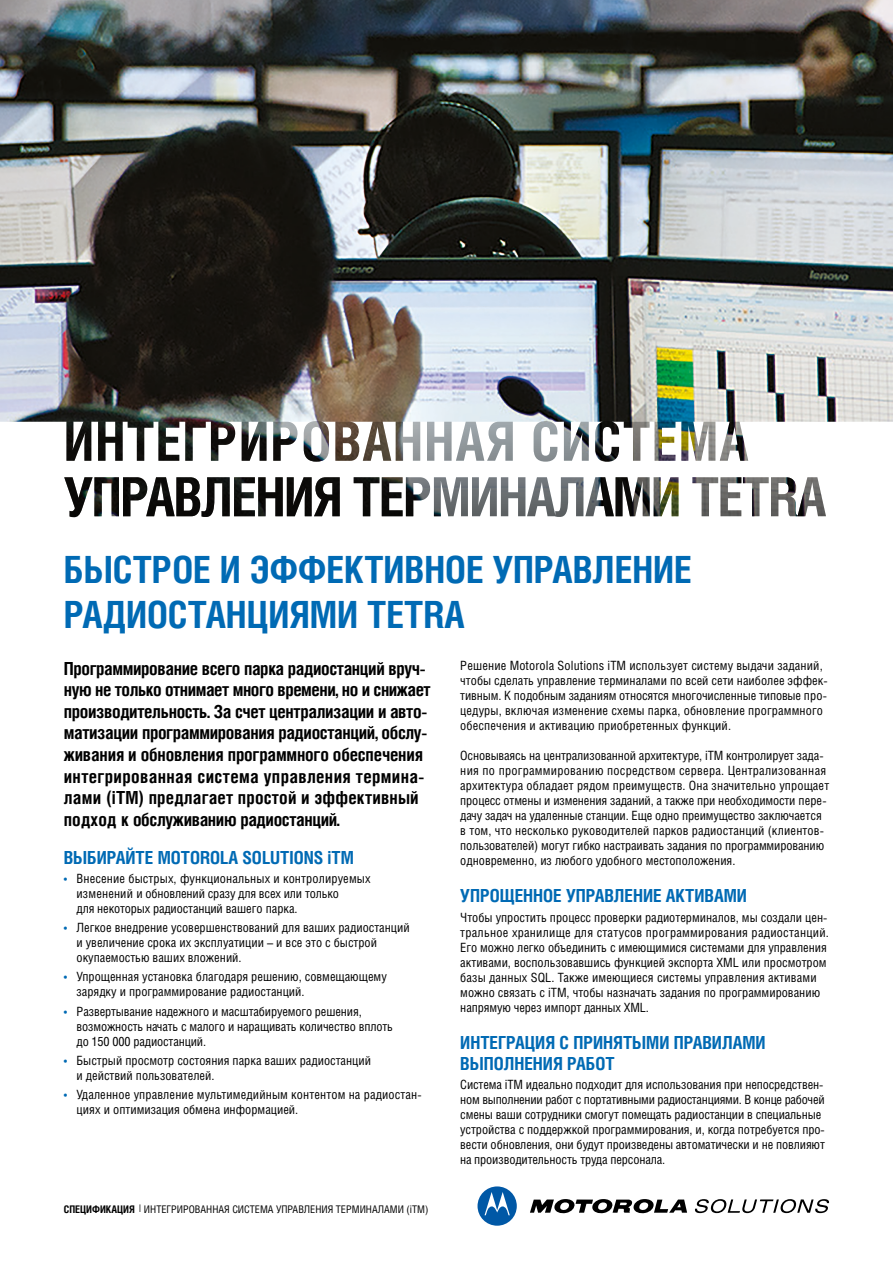
<style>
.page{position:relative;width:893px;height:1263px;background:#fff}
.page>*{position:absolute;margin:0;border:0;box-sizing:border-box;transform-origin:0 0}
.t1{font:700 37.5px/45px "Helios Cond C";color:#006ab4}
.t2{font:700 18px/21.6px "Helios Cond C";letter-spacing:-.02em;color:#000}
.t3{font:700 18px/21.6px "Helios Cond C";color:#006ab4}
.t4{font:12.75px/15px "Helios Cond C";color:#000}
.t5{font:10.5px "Helios Cond C";color:#000}
.s1{color:#006ab4}
.s2{font-weight:700}
</style>
<div class="page">
<img style="left:0;top:0;width:893px;height:422px">
<svg style="left:530px;top:1199px;width:157px;height:15px"></svg>
<svg style="left:477px;top:1186px;width:40px;height:40px"></svg>
<svg style="left:695px;top:1199px;width:134px;height:14px"></svg>
<svg style="left:64px;top:477px;width:762px;height:40px"></svg>
<img style="left:66px;top:421px;width:682px;height:41px">
<h1 class="t1" style="left:64px;top:546px;width:630px">БЫСТРОЕ И ЭФФЕКТИВНОЕ УПРАВЛЕНИЕ<br>РАДИОСТАНЦИЯМИ TETRA</h1>
<p class="t2" style="left:64px;top:657px;width:369px">Программирование всего парка радиостанций вруч&shy;ную не только отнимает много времени, но и снижает производительность. За счет централизации и авто&shy;матизации программирования радиостанций, обслу&shy;живания и обновления программного обеспечения интегрированная система управления термина&shy;лами (iTM) предлагает простой и эффективный подход к обслуживанию радиостанций.</p>
<h2 class="t3" style="left:64px;top:846px;width:292px">ВЫБИРАЙТЕ MOTOROLA SOLUTIONS iTM</h2>
<p class="t4" style="left:77px;top:871px;width:296px;text-indent:-13px"><span class="s1">•</span> Внесение быстрых, функциональных и контролируемых изменений и обновлений сразу для всех или только<br>для некоторых радиостанций вашего парка.</p>
<p class="t4" style="left:77px;top:920px;width:335px;text-indent:-13px"><span class="s1">•</span> Легкое внедрение усовершенствований для ваших радиостанций и увеличение срока их эксплуатиции – и все это с быстрой окупаемостью ваших вложений.</p>
<p class="t4" style="left:77px;top:969px;width:312px;text-indent:-13px"><span class="s1">•</span> Упрощенная установка благодаря решению, совмещающему зарядку и программирование радиостанций.</p>
<p class="t4" style="left:77px;top:1003px;width:318px;text-indent:-13px"><span class="s1">•</span> Развертывание надежного и масштабируемого решения, возможность начать с малого и наращивать количество вплоть до 150 000 радиостанций.</p>
<p class="t4" style="left:77px;top:1052px;width:296px;text-indent:-13px"><span class="s1">•</span> Быстрый просмотр состояния парка ваших радиостанций и действий пользователей.</p>
<p class="t4" style="left:77px;top:1087px;width:347px;text-indent:-13px"><span class="s1">•</span> Удаленное управление мультимедийным контентом на радиостан&shy;циях и оптимизация обмена информацией.</p>
<p class="t4" style="left:460px;top:658px;width:369px">Решение Motorola Solutions iTM использует систему выдачи заданий, чтобы сделать управление терминалами по всей сети наиболее эффек&shy;тивным. К подобным заданиям относятся многочисленные типовые про&shy;цедуры, включая изменение схемы парка, обновление программного обеспечения и активацию приобретенных функций.</p>
<p class="t4" style="left:460px;top:748px;width:370px">Основываясь на централизованной архитектуре, iTM контролирует зада&shy;ния по программированию посредством сервера. Централизованная архитектура обладает рядом преимуществ. Она значительно упрощает процесс отмены и изменения заданий, а также при необходимости пере&shy;дачу задач на удаленные станции. Еще одно преимущество заключается в том, что несколько руководителей парков радиостанций (клиентов&shy;пользователей) могут гибко настраивать задания по программированию одновременно, из любого удобного местоположения.</p>
<h2 class="t3" style="left:460px;top:885px;width:288px">УПРОЩЕННОЕ УПРАВЛЕНИЕ АКТИВАМИ</h2>
<p class="t4" style="left:460px;top:909px;width:370px">Чтобы упростить процесс проверки радиотерминалов, мы создали цен&shy;тральное хранилище для статусов программирования радиостанций.<br>Его можно легко объединить с имеющимися системами для управления активами, воспользовавшись функцией экспорта XML или просмотром базы данных SQL. Также имеющиеся системы управления активами можно связать с iTM, чтобы назначать задания по программированию напрямую через импорт данных XML.</p>
<h2 class="t3" style="left:460px;top:1031px;width:307px">ИНТЕГРАЦИЯ С ПРИНЯТЫМИ ПРАВИЛАМИ<br>ВЫПОЛНЕНИЯ РАБОТ</h2>
<p class="t4" style="left:460px;top:1077px;width:366px">Система iTM идеально подходит для использования при непосредствен&shy;ном выполнении работ с портативными радиостанциями. В конце рабочей смены ваши сотрудники смогут помещать радиостанции в специальные устройства с поддержкой программирования, и, когда потребуется про&shy;вести обновления, они будут произведены автоматически и не повлияют на производительность труда персонала.</p>
<p class="t5" style="left:64px;top:1203px;width:366px"><span class="s2">СПЕЦИФИКАЦИЯ</span> | ИНТЕГРИРОВАННАЯ СИСТЕМА УПРАВЛЕНИЯ ТЕРМИНАЛАМИ (iTM)</p>
</div>
